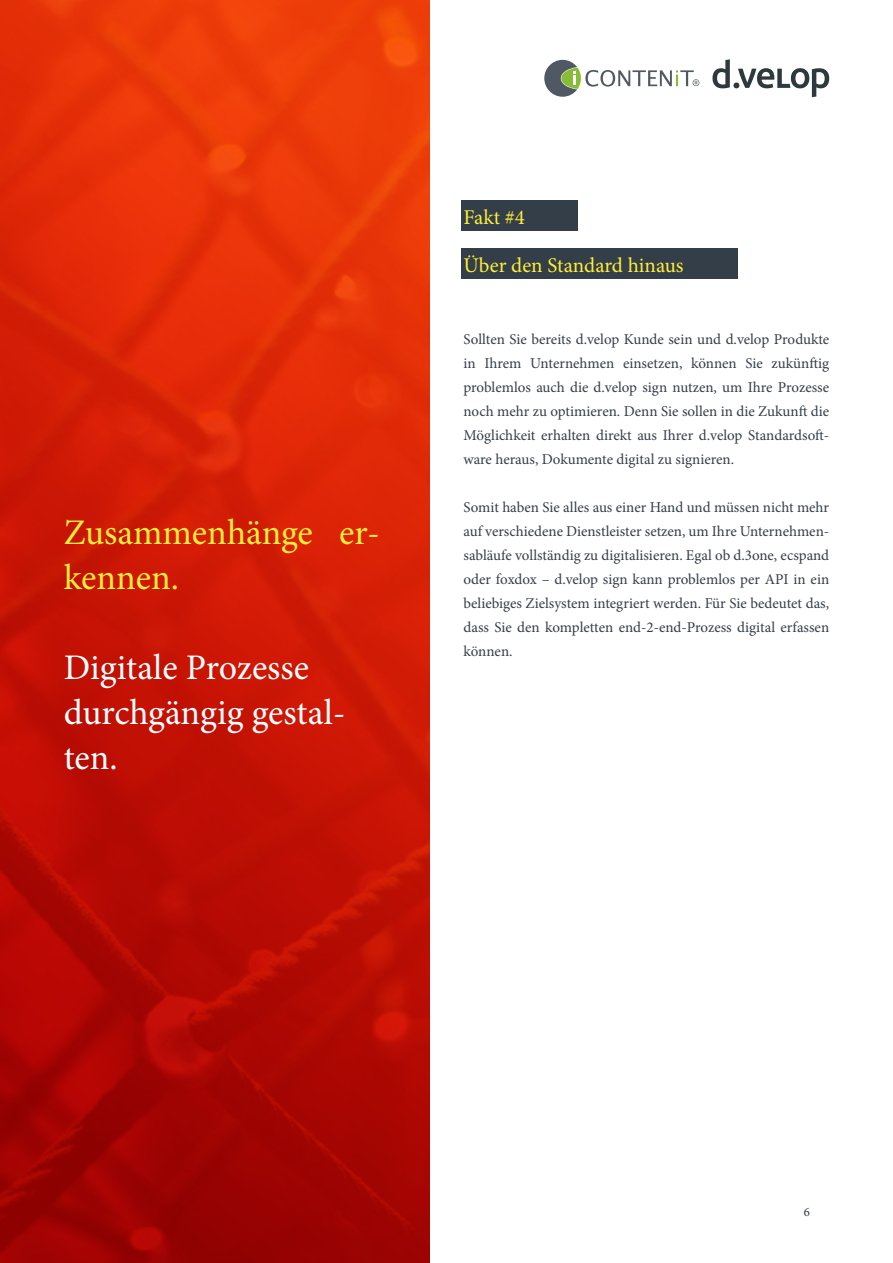
<style>
.page{position:relative;width:893px;height:1263px;background:#fff}
.page>*{position:absolute;margin:0;border:0;box-sizing:border-box;transform-origin:0 0}
.t1{font:36px/45px "Minion Pro";color:#fff}
.t2{font:36px/45px "Minion Pro";letter-spacing:-.005em;color:#ffef3a}
.t3{font:21px "Minion Pro";color:#ffef3a}
.t4{font:15px/24px "Minion Pro";color:#333e48;text-align:justify}
.t5{font:12.75px "Minion Pro";color:#333e48}
</style>
<div class="page">
<svg style="left:712px;top:59px;width:117px;height:38px"></svg>
<svg style="left:544px;top:60px;width:155px;height:37px"></svg>
<div style="left:461px;top:200px;width:117px;height:31px;background:#333e48"></div>
<div style="left:461px;top:249px;width:277px;height:30px;background:#333e48"></div>
<svg style="left:0;top:0;width:429px;height:1263px;background:#c91b05"></svg>
<h1 class="t2" style="left:64px;top:510px;width:318px">Zusammenhänge er&shy;kennen.</h1>
<h1 class="t1" style="left:64px;top:645px;width:283px">Digitale Prozesse durchgängig gestal&shy;ten.</h1>
<h2 class="t3" style="left:463px;top:203px;width:63px">Fakt #4</h2>
<h2 class="t3" style="left:463px;top:251px;width:222px">Über den Standard hinaus</h2>
<p class="t4" style="left:463px;top:327px;width:367px">Sollten Sie bereits d.velop Kunde sein und d.velop Produkte in Ihrem Unternehmen einsetzen, können Sie zukünftig problemlos auch die d.velop sign nutzen, um Ihre Prozesse noch mehr zu optimieren. Denn Sie sollen in die Zukunft die Möglichkeit erhalten direkt aus Ihrer d.velop Standardsoft&shy;ware heraus, Dokumente digital zu signieren.</p>
<p class="t4" style="left:463px;top:495px;width:367px">Somit haben Sie alles aus einer Hand und müssen nicht mehr auf verschiedene Dienstleister setzen, um Ihre Unternehmen&shy;sabläufe vollständig zu digitalisieren. Egal ob d.3one, ecspand oder foxdox – d.velop sign kann problemlos per API in ein beliebiges Zielsystem integriert werden. Für Sie bedeutet das, dass Sie den kompletten end-2-end-Prozess digital erfassen können.</p>
<p class="t5" style="left:804px;top:1203px;width:8px">6</p>
</div>
